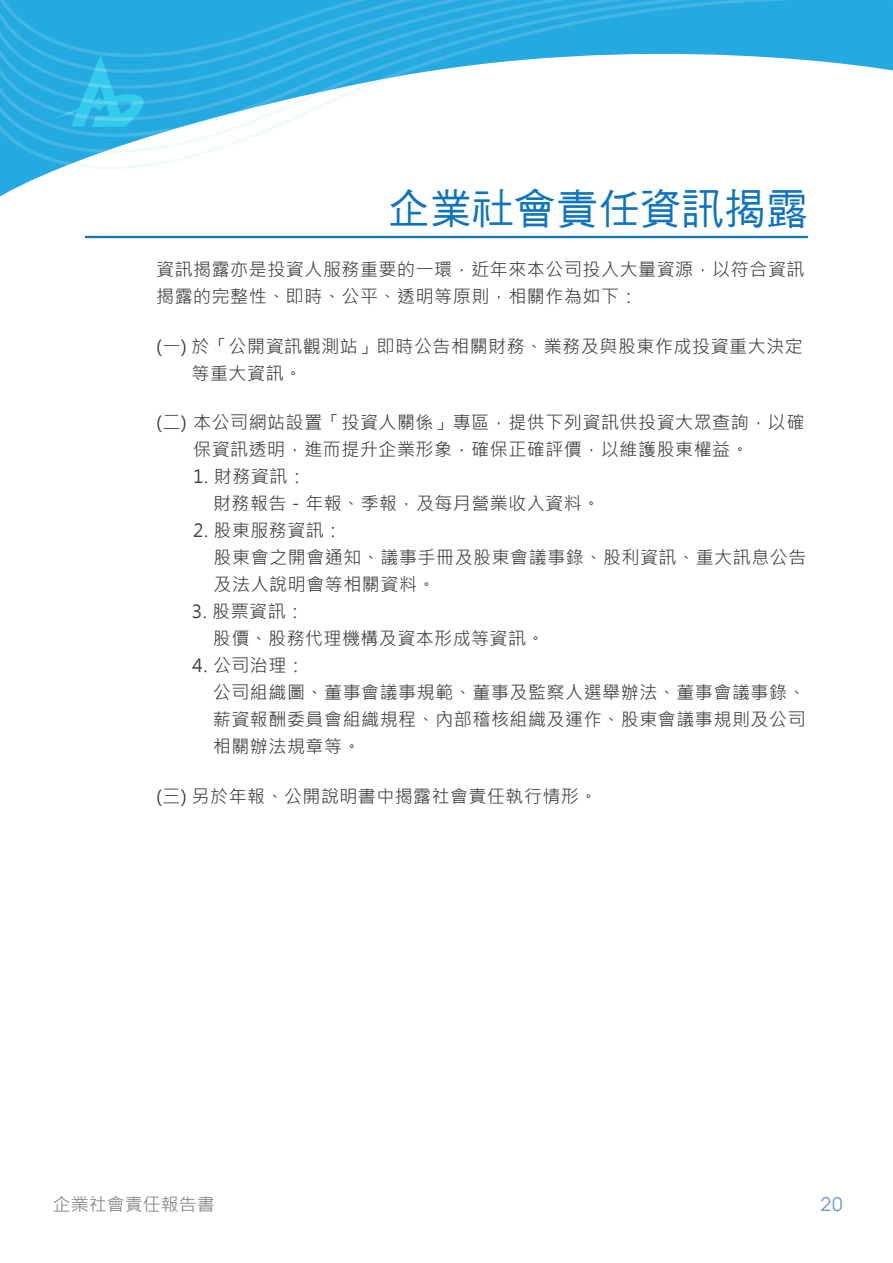
<style>
.page{position:relative;width:893px;height:1263px;background:#fff}
.page>*{position:absolute;margin:0;border:0;box-sizing:border-box;transform-origin:0 0}
.t1{font:42px "DF Hei Md HKP BF";color:#1074bc}
.t2{font:21px "Avant Gar Got Itc TEE";color:#6799c9}
.t3{font:18px/27px "Microsoft Jheng Hei";letter-spacing:.03em;color:#3e3e3f}
.t4{font:18px "Microsoft Jheng Hei";color:#808285}
</style>
<div class="page">
<hr style="left:85px;top:236px;width:723px;height:2px;background:#1074bc">
<svg style="left:0;top:169px;width:58px;height:28px"></svg>
<svg style="left:0;top:0;width:893px;height:169px"></svg>
<svg style="left:52px;top:55px;width:91px;height:72px;background:#2fb6e5"></svg>
<h1 class="t1" style="left:388px;top:187px;width:422px">企業社會責任資訊揭露</h1>
<p class="t3" style="left:156px;top:256px;width:650px">資訊揭露亦是投資人服務重要的一環，近年來本公司投入大量資源，以符合資訊揭露的完整性、即時、公平、透明等原則，相關作為如下：</p>
<p class="t3" style="left:192px;top:332px;width:613px;text-indent:-35px">(一) 於「公開資訊觀測站」即時公告相關財務、業務及與股東作成投資重大決定等重大資訊。</p>
<p class="t3" style="left:193px;top:409px;width:613px;text-indent:-37px">(二) 本公司網站設置「投資人關係」專區，提供下列資訊供投資大眾查詢，以確保資訊透明，進而提升企業形象，確保正確評價，以維護股東權益。</p>
<p class="t3" style="left:193px;top:463px;width:114px">1. 財務資訊：</p>
<p class="t3" style="left:213px;top:490px;width:388px">財務報告－年報、季報，及每月營業收入資料。</p>
<p class="t3" style="left:214px;top:544px;width:594px">股東會之開會通知、議事手冊及股東會議事錄、股利資訊、重大訊息公告及法人說明會等相關資料。</p>
<p class="t3" style="left:213px;top:598px;width:333px;text-indent:-21px">3. 股票資訊：<br>股價、股務代理機構及資本形成等資訊。</p>
<p class="t3" style="left:213px;top:652px;width:594px;text-indent:-20px">4. 公司治理：<br>公司組織圖、董事會議事規範、董事及監察人選舉辦法、董事會議事錄、薪資報酬委員會組織規程、內部稽核組織及運作、股東會議事規則及公司相關辦法規章等。</p>
<p class="t3" style="left:193px;top:517px;width:151px">2. 股東服務資訊：</p>
<p class="t3" style="left:156px;top:783px;width:443px">(三) 另於年報、公開說明書中揭露社會責任執行情形。</p>
<p class="t4" style="left:53px;top:1193px;width:164px">企業社會責任報告書</p>
<p class="t2" style="left:821px;top:1192px;width:23px">20</p>
</div>
